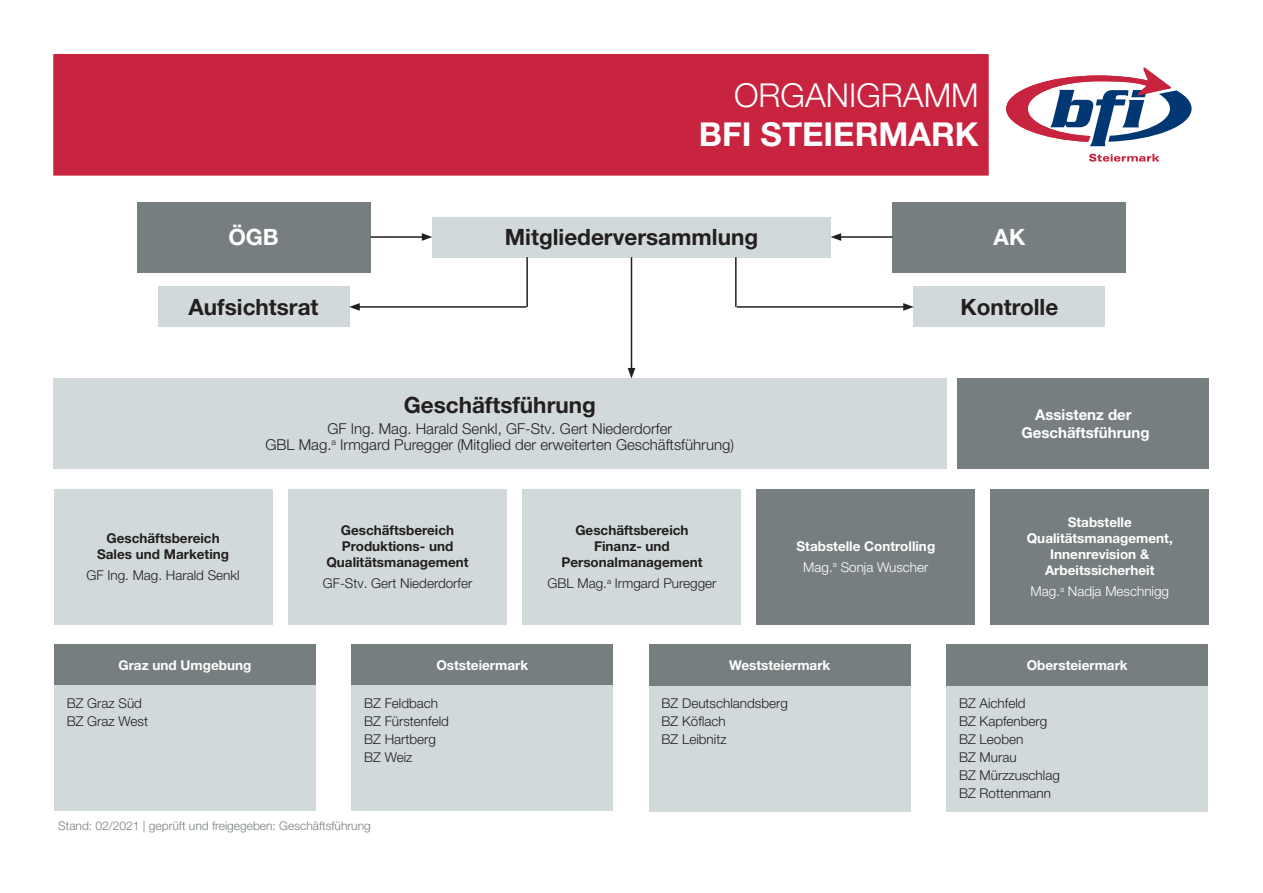
<style>
.page{position:relative;width:1263px;height:893px;background:#fff}
.page>*{position:absolute;margin:0;border:0;box-sizing:border-box;transform-origin:0 0}
.t1{font:700 33px "Helvetica Neue LT Pro";color:#fff}
.t2{font:300 33px "Helvetica Neue LT Pro";color:#fff}
.t3{font:700 22.5px "Helvetica Neue LT Pro";color:#231f20}
.t4{font:700 22.5px "Helvetica Neue LT Pro";color:#fff}
.t5{font:300 15px/16.5px "Helvetica Neue LT Pro";color:#231f20;text-align:center}
.t6{font:700 15px "Helvetica Neue LT Pro";color:#fff}
.t7{font:300 13.5px "Helvetica Neue LT Pro";color:#231f20}
.t8{font:700 13.5px/16.2px "Helvetica Neue LT Pro";color:#fff;text-align:center}
.t9{font:700 13.5px/16.2px "Helvetica Neue LT Pro";color:#231f20;text-align:center}
.t10{font:300 13.5px "Helvetica Neue LT Pro";color:#fff}
.t11{font:300 12px "Helvetica Neue LT Pro";color:#777e80}
</style>
<div class="page">
<svg style="left:1006px;top:68px;width:185px;height:78px"></svg>
<svg style="left:1089px;top:154px;width:71px;height:8px"></svg>
<div style="left:54px;top:55px;width:934px;height:120px;background:#c8233f"></div>
<div style="left:53px;top:54px;width:936px;height:122px;border:2px solid #c8233f"></div>
<div style="left:432px;top:217px;width:399px;height:40px;background:#d1d9da"></div>
<div style="left:158px;top:287px;width:191px;height:40px;background:#d1d9da"></div>
<div style="left:914px;top:287px;width:191px;height:40px;background:#d1d9da"></div>
<div style="left:137px;top:202px;width:233px;height:70px;background:#777e80"></div>
<div style="left:892px;top:202px;width:234px;height:70px;background:#777e80"></div>
<div style="left:53px;top:378px;width:893px;height:91px;background:#d1d9da"></div>
<div style="left:958px;top:378px;width:251px;height:91px;background:#777e80"></div>
<div style="left:54px;top:489px;width:218px;height:135px;background:#d1d9da"></div>
<div style="left:523px;top:489px;width:218px;height:135px;background:#d1d9da"></div>
<div style="left:288px;top:489px;width:219px;height:135px;background:#d1d9da"></div>
<div style="left:991px;top:489px;width:218px;height:135px;background:#777e80"></div>
<div style="left:757px;top:489px;width:218px;height:135px;background:#777e80"></div>
<div style="left:54px;top:644px;width:262px;height:42px;background:#777e80"></div>
<div style="left:351px;top:644px;width:262px;height:42px;background:#777e80"></div>
<div style="left:649px;top:644px;width:262px;height:42px;background:#777e80"></div>
<div style="left:946px;top:644px;width:262px;height:42px;background:#777e80"></div>
<div style="left:351px;top:686px;width:262px;height:125px;background:#d1d9da"></div>
<div style="left:649px;top:686px;width:262px;height:125px;background:#d1d9da"></div>
<div style="left:946px;top:686px;width:262px;height:125px;background:#d1d9da"></div>
<div style="left:54px;top:686px;width:262px;height:125px;background:#d1d9da"></div>
<hr style="left:631px;top:257px;width:1px;height:113px;background:#231f20">
<svg style="left:628px;top:368px;width:7px;height:10px"></svg>
<hr style="left:526px;top:257px;width:2px;height:50px;background:#231f20">
<hr style="left:357px;top:306px;width:169px;height:2px;background:#231f20">
<svg style="left:349px;top:303px;width:11px;height:8px"></svg>
<hr style="left:735px;top:257px;width:1px;height:50px;background:#231f20">
<hr style="left:736px;top:306px;width:169px;height:2px;background:#231f20">
<svg style="left:903px;top:303px;width:11px;height:8px"></svg>
<hr style="left:839px;top:236px;width:53px;height:2px;background:#231f20">
<svg style="left:831px;top:233px;width:10px;height:8px"></svg>
<hr style="left:370px;top:236px;width:54px;height:2px;background:#231f20">
<svg style="left:422px;top:233px;width:10px;height:8px"></svg>
<p class="t2" style="left:734px;top:75px;width:246px">ORGANIGRAMM</p>
<p class="t1" style="left:699px;top:114px;width:281px">BFI STEIERMARK</p>
<p class="t4" style="left:228px;top:223px;width:52px">ÖGB</p>
<p class="t4" style="left:993px;top:223px;width:33px">AK</p>
<p class="t3" style="left:505px;top:223px;width:255px">Mitgliederversammlung</p>
<p class="t3" style="left:189px;top:293px;width:131px">Aufsichtsrat</p>
<p class="t3" style="left:960px;top:293px;width:99px">Kontrolle</p>
<p class="t3" style="left:404px;top:391px;width:194px">Geschäftsführung</p>
<p class="t5" style="left:265px;top:420px;width:470px">GF Ing. Mag. Harald Senkl, GF-Stv. Gert Niederdorfer<br>GBL Mag.<sup>a</sup> Irmgard Puregger (Mitglied der erweiterten Geschäftsführung)</p>
<p class="t9" style="left:106px;top:530px;width:115px">Geschäftsbereich</p>
<p class="t9" style="left:97px;top:546px;width:133px">Sales und Marketing</p>
<p class="t7" style="left:86px;top:567px;width:155px">GF Ing. Mag. Harald Senkl</p>
<p class="t9" style="left:326px;top:521px;width:144px">Geschäftsbereich<br>Produktions- und<br>Qualitätsmanagement</p>
<p class="t7" style="left:323px;top:575px;width:151px">GF-Stv. Gert Niederdorfer</p>
<p class="t9" style="left:561px;top:521px;width:143px">Geschäftsbereich<br>Finanz- und<br>Personalmanagement</p>
<p class="t7" style="left:547px;top:575px;width:170px">GBL Mag.<sup>a</sup> Irmgard Puregger</p>
<p class="t8" style="left:796px;top:538px;width:140px">Stabstelle Controlling</p>
<p class="t10" style="left:803px;top:559px;width:127px">Mag.<sup>a</sup> Sonja Wuscher</p>
<p class="t6" style="left:1035px;top:405px;width:98px">Assistenz der</p>
<p class="t6" style="left:1021px;top:423px;width:130px">Geschäftsführung</p>
<p class="t8" style="left:1027px;top:513px;width:147px">Stabstelle<br>Qualitätsmanagement,<br>Innenrevision &amp;<br>Arbeitssicherheit</p>
<p class="t10" style="left:1030px;top:583px;width:140px">Mag.<sup>a</sup> Nadja Meschnigg</p>
<p class="t8" style="left:118px;top:657px;width:134px">Graz und Umgebung</p>
<p class="t8" style="left:436px;top:657px;width:93px">Oststeiermark</p>
<p class="t8" style="left:729px;top:657px;width:103px">Weststeiermark</p>
<p class="t8" style="left:1027px;top:657px;width:102px">Obersteiermark</p>
<p class="t7" style="left:364px;top:695px;width:76px">BZ Feldbach</p>
<p class="t7" style="left:364px;top:713px;width:86px">BZ Fürstenfeld</p>
<p class="t7" style="left:364px;top:731px;width:73px">BZ Hartberg</p>
<p class="t7" style="left:364px;top:749px;width:50px">BZ Weiz</p>
<p class="t7" style="left:67px;top:695px;width:77px">BZ Graz Süd</p>
<p class="t7" style="left:67px;top:713px;width:83px">BZ Graz West</p>
<p class="t7" style="left:662px;top:695px;width:128px">BZ Deutschlandsberg</p>
<p class="t7" style="left:662px;top:713px;width:66px">BZ Köflach</p>
<p class="t7" style="left:662px;top:731px;width:67px">BZ Leibnitz</p>
<p class="t7" style="left:959px;top:695px;width:68px">BZ Aichfeld</p>
<p class="t7" style="left:959px;top:713px;width:90px">BZ Kapfenberg</p>
<p class="t7" style="left:959px;top:731px;width:66px">BZ Leoben</p>
<p class="t7" style="left:959px;top:749px;width:59px">BZ Murau</p>
<p class="t7" style="left:959px;top:767px;width:102px">BZ Mürzzuschlag</p>
<p class="t7" style="left:959px;top:785px;width:94px">BZ Rottenmann</p>
<p class="t11" style="left:58px;top:819px;width:314px">Stand: 02/2021 | geprüft und freigegeben: Geschäftsführung</p>
</div>
